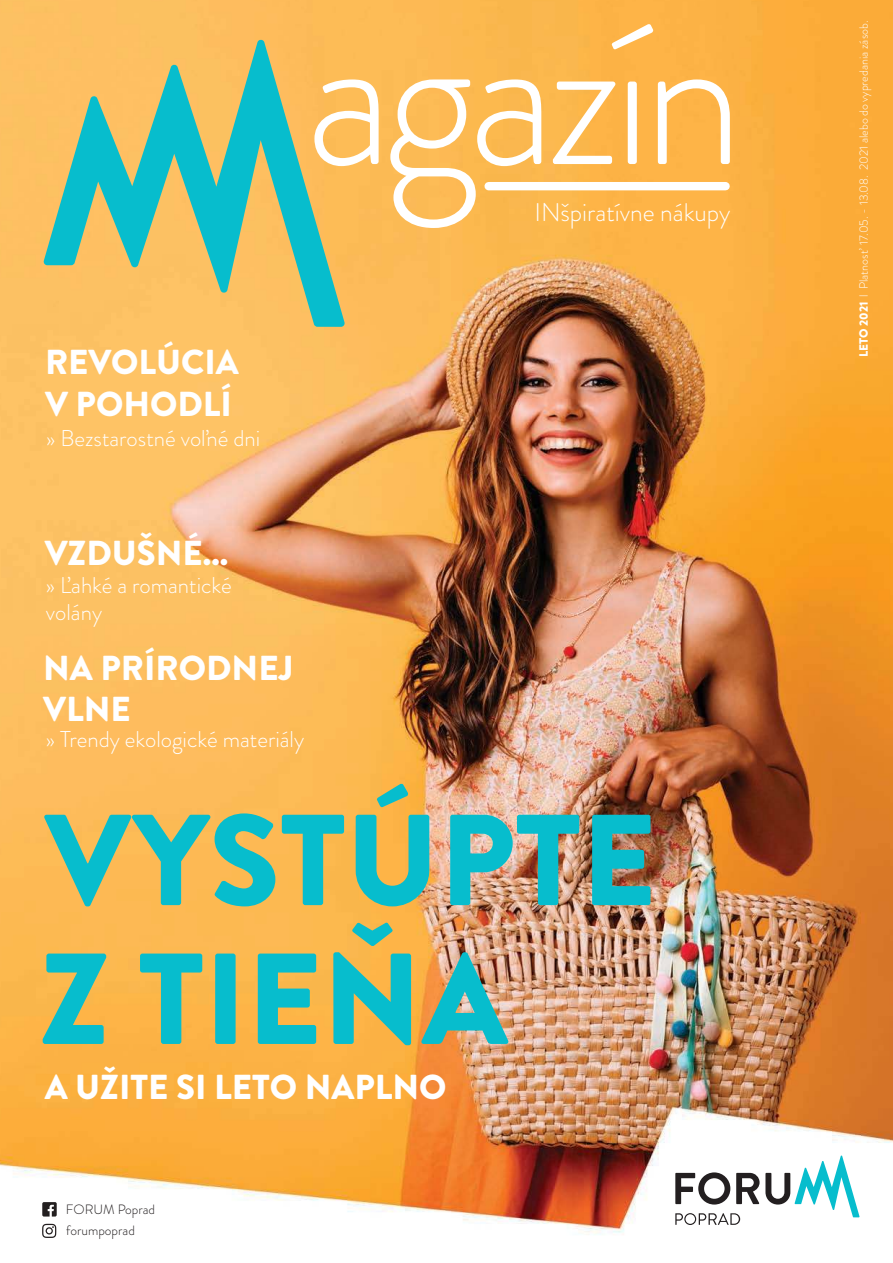
<style>
.page{position:relative;width:893px;height:1263px;background:#fff}
.page>*{position:absolute;margin:0;border:0;box-sizing:border-box;transform-origin:0 0}
.t1{font:900 34.65px/41.5px "Brandon Grotesque";color:#fff}
.t2{font:300 25.5px "Brandon Grotesque";color:#fff}
.t3{font:300 22.8px/27.3px "Brandon Grotesque";color:#fff}
.t4{font:300 13.5px/21px "Brandon Grotesque";color:#231f20}
.t5{font:300 12px "Brandon Grotesque";color:#fff}
.s1{font-weight:900}
</style>
<div class="page">
<img style="left:0;top:0;width:893px;height:1235px">
<svg style="left:43px;top:39px;width:302px;height:288px;background:#aabe84"></svg>
<svg style="left:314px;top:79px;width:65px;height:87px"></svg>
<svg style="left:390px;top:79px;width:151px;height:149px"></svg>
<svg style="left:553px;top:24px;width:177px;height:140px"></svg>
<svg style="left:42px;top:1202px;width:15px;height:14px"></svg>
<svg style="left:42px;top:1224px;width:14px;height:14px"></svg>
<div style="left:489px;top:182px;width:237px;height:8px;background:#fff"></div>
<svg style="left:675px;top:1155px;width:185px;height:70px"></svg>
<svg style="left:43px;top:953px;width:63px;height:91px;background:#6cba96"></svg>
<svg style="left:140px;top:953px;width:62px;height:91px;background:#8ab886"></svg>
<div style="left:215px;top:953px;width:21px;height:91px;background:#07bdcd;border-radius:2px"></div>
<svg style="left:258px;top:953px;width:58px;height:91px;background:#49bba9"></svg>
<svg style="left:333px;top:922px;width:78px;height:123px;background:#7bb88d"></svg>
<img style="left:421px;top:952px;width:88px;height:92px">
<svg style="left:44px;top:813px;width:231px;height:93px;background:#91bb88"></svg>
<svg style="left:282px;top:815px;width:62px;height:90px;background:#88ba89"></svg>
<svg style="left:356px;top:783px;width:73px;height:123px;background:#85b789"></svg>
<img style="left:450px;top:815px;width:129px;height:90px">
<svg style="left:592px;top:815px;width:58px;height:90px;background:#31a5a9"></svg>
<h1 class="t1" style="left:45px;top:343px;width:195px">REVOLÚCIA<br>V POHODLÍ</h1>
<p class="t3" style="left:46px;top:426px;width:215px">» Bezstarostné voľné dni</p>
<h1 class="t1" style="left:45px;top:533px;width:185px">VZDUŠNÉ...</h1>
<p class="t3" style="left:46px;top:573px;width:187px">» Ľahké a romantické volány</p>
<h1 class="t1" style="left:43px;top:648px;width:252px">NA PRÍRODNEJ<br>VLNE</h1>
<p class="t3" style="left:46px;top:726px;width:260px">» Trendy ekologické materiály</p>
<p class="t2" style="left:534px;top:197px;width:198px">INšpiratívne nákupy</p>
<h1 class="t1" style="left:45px;top:1067px;width:403px">A UŽITE SI LETO NAPLNO</h1>
<p class="t4" style="left:66px;top:1199px;width:91px">FORUM Poprad forumpoprad</p>
<p class="t5" style="left:857px;top:357px;width:338px;rotate:-90deg"><span class="s1">LETO 2021</span> l Platnosť 17.05. - 13.08. 2021 alebo do vypredania zásob.</p>
</div>
